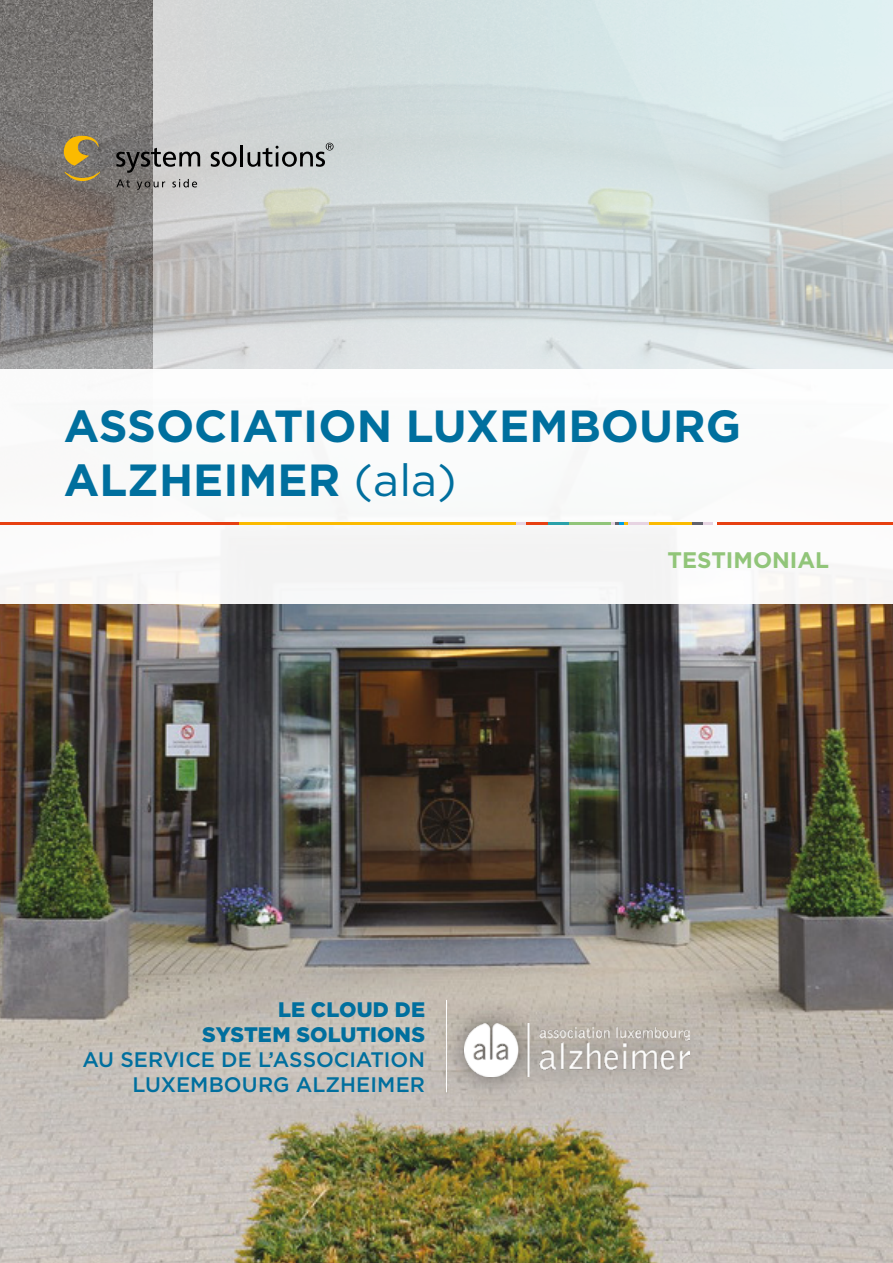
<style>
.page{position:relative;width:893px;height:1263px;background:#fff}
.page>*{position:absolute;margin:0;border:0;box-sizing:border-box;transform-origin:0 0}
.t1{font:700 45px/54px "Gotham";color:#006f9e}
.t2{font:700 22.5px "Gotham";color:#91c579}
.t3{font:500 21px/25.2px "Gotham";color:#006f9e;text-align:right}
.t4{font:900 21px/25.2px "Gotham";color:#006f9e;text-align:right}
.s1{font-weight:400}
</style>
<div class="page">
<img style="left:0;top:0;width:893px;height:1263px">
<svg style="left:153px;top:0;width:740px;height:718px;background:#b7bcbb"></svg>
<div style="left:0;top:370px;width:893px;height:234px;background:#fff"></div>
<svg style="left:116px;top:180px;width:14px;height:7px"></svg>
<svg style="left:137px;top:181px;width:28px;height:9px"></svg>
<svg style="left:172px;top:179px;width:25px;height:8px"></svg>
<svg style="left:64px;top:135px;width:35px;height:31px"></svg>
<svg style="left:64px;top:172px;width:36px;height:9px"></svg>
<svg style="left:116px;top:148px;width:84px;height:25px;background:#7d7c7b"></svg>
<svg style="left:211px;top:152px;width:26px;height:15px"></svg>
<hr style="left:240px;top:145px;width:3px;height:21px;background:#000">
<svg style="left:247px;top:143px;width:87px;height:24px;background:#9da1a0"></svg>
<hr style="left:0;top:522px;width:239px;height:2px;background:#e74011">
<hr style="left:239px;top:522px;width:277px;height:2px;background:#fbba00">
<hr style="left:548px;top:522px;width:21px;height:2px;background:#2aa1a9">
<hr style="left:569px;top:522px;width:42px;height:2px;background:#91c579">
<svg style="left:516px;top:522px;width:10px;height:2px"></svg>
<hr style="left:526px;top:522px;width:22px;height:2px;background:#e74011">
<svg style="left:611px;top:522px;width:17px;height:2px"></svg>
<hr style="left:628px;top:522px;width:22px;height:2px;background:#e7d4e2">
<hr style="left:650px;top:522px;width:42px;height:2px;background:#fbba00">
<svg style="left:692px;top:522px;width:26px;height:2px"></svg>
<hr style="left:718px;top:522px;width:175px;height:2px;background:#e74011">
<div style="left:55px;top:971px;width:399px;height:152px;background:#fff;opacity:.5"></div>
<hr style="left:446px;top:1000px;width:1px;height:92px;background:#fff">
<div style="left:442px;top:1001px;width:269px;height:98px;background:#000;opacity:.5"></div>
<img style="left:465px;top:1024px;width:225px;height:53px">
<h1 class="t1" style="left:64px;top:399px;width:679px">ASSOCIATION LUXEMBOURG<br>ALZHEIMER <span class="s1">(ala)</span></h1>
<p class="t4" style="left:202px;top:996px;width:224px">LE CLOUD DE<br>SYSTEM SOLUTIONS</p>
<p class="t3" style="left:82px;top:1047px;width:344px">AU SERVICE DE L’ASSOCIATION<br>LUXEMBOURG ALZHEIMER</p>
<p class="t2" style="left:668px;top:545px;width:163px">TESTIMONIAL</p>
</div>
